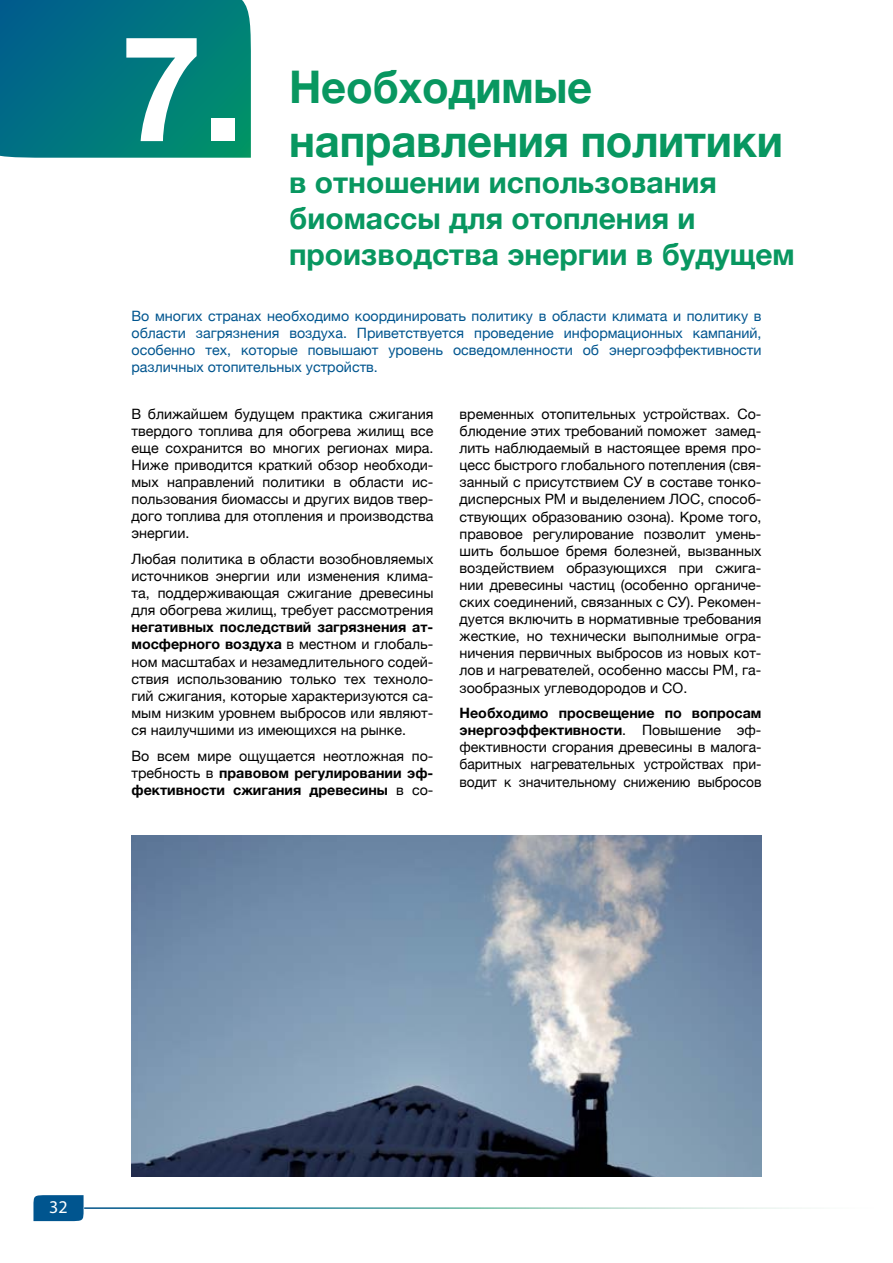
<style>
.page{position:relative;width:893px;height:1263px;background:#fff}
.page>*{position:absolute;margin:0;border:0;box-sizing:border-box;transform-origin:0 0}
.t1{font:700 147px "Helvetica Neue LT Std";color:#fff}
.t2{font:700 45px/54px "Helvetica Neue";letter-spacing:-.005em;color:#089760}
.t3{font:700 30px/36px "Helvetica Neue";color:#089760}
.t4{font:18px "Myriad Pro";color:#fff}
.t5{font:14.25px/17.1px "Helvetica Neue";color:#000;text-align:justify}
.t6{font:14.25px/17.1px "Helvetica Neue";color:#00558f;text-align:justify}
.t7{font:700 14.25px/17.1px "Helvetica Neue";color:#000;text-align:justify}
.s1{font-weight:700}
.s2{font-weight:400}
</style>
<div class="page">
<svg style="left:33px;top:1195px;width:51px;height:26px"></svg>
<img style="left:132px;top:835px;width:629px;height:342px">
<svg style="left:0;top:0;width:251px;height:158px;background:#01777e"></svg>
<h1 class="t1" style="left:121px;top:-2px;width:124px">7.</h1>
<h2 class="t2" style="left:289px;top:59px;width:495px">Необходимые направления политики</h2>
<h3 class="t3" style="left:289px;top:164px;width:507px">в отношении использования биомассы для отопления и производства энергии в будущем</h3>
<p class="t6" style="left:132px;top:307px;width:631px">Во многих странах необходимо координировать политику в области климата и политику в области загрязнения воздуха. Приветствуется проведение информационных кампаний, особенно тех, которые повышают уровень осведомленности об энергоэффективности различных отопительных устройств.</p>
<p class="t5" style="left:132px;top:405px;width:303px">В ближайшем будущем практика сжигания твердого топлива для обогрева жилищ все еще сохранится во многих регионах мира.<br>Ниже приводится краткий обзор необходи&shy;мых направлений политики в области ис&shy;пользования биомассы и других видов твер&shy;дого топлива для отопления и производства энергии.</p>
<p class="t5" style="left:132px;top:550px;width:303px">Любая политика в области возобновляемых источников энергии или изменения клима&shy;та, поддерживающая сжигание древесины для обогрева жилищ, требует рассмотрения</p>
<p class="t5" style="left:132px;top:618px;width:303px"><span class="s1">негативных последствий загрязнения ат&shy;мосферного воздуха</span> в местном и глобаль&shy;ном масштабах и незамедлительного содей&shy;ствия использованию только тех техноло&shy;гий сжигания, которые характеризуются са&shy;мым низким уровнем выбросов или являют&shy;ся наилучшими из имеющихся на рынке.</p>
<p class="t7" style="left:132px;top:747px;width:303px"><span class="s2">Во всем мире ощущается неотложная по&shy;требность в</span> правовом регулировании эф&shy;фективности сжигания древесины <span class="s2">в со-</span></p>
<p class="t5" style="left:460px;top:405px;width:303px">временных отопительных устройствах. Со&shy;блюдение этих требований поможет замед&shy;лить наблюдаемый в настоящее время про&shy;цесс быстрого глобального потепления (свя&shy;занный с присутствием СУ в составе тонко&shy;дисперсных PM и выделением ЛОС, способ&shy;ствующих образованию озона). Кроме того, правовое регулирование позволит умень&shy;шить большое бремя болезней, вызванных воздействием образующихся при сжига&shy;нии древесины частиц (особенно органиче&shy;ских соединений, связанных с СУ). Рекомен&shy;дуется включить в нормативные требования жесткие, но технически выполнимые огра&shy;ничения первичных выбросов из новых кот&shy;лов и нагревателей, особенно массы PM, га&shy;зообразных углеводородов и СО.</p>
<p class="t5" style="left:460px;top:704px;width:303px"><span class="s1">Необходимо просвещение по вопросам энергоэффективности</span>. Повышение эф&shy;фективности сгорания древесины в малога&shy;баритных нагревательных устройствах при&shy;водит к значительному снижению выбросов</p>
<p class="t4" style="left:49px;top:1195px;width:20px">32</p>
</div>
